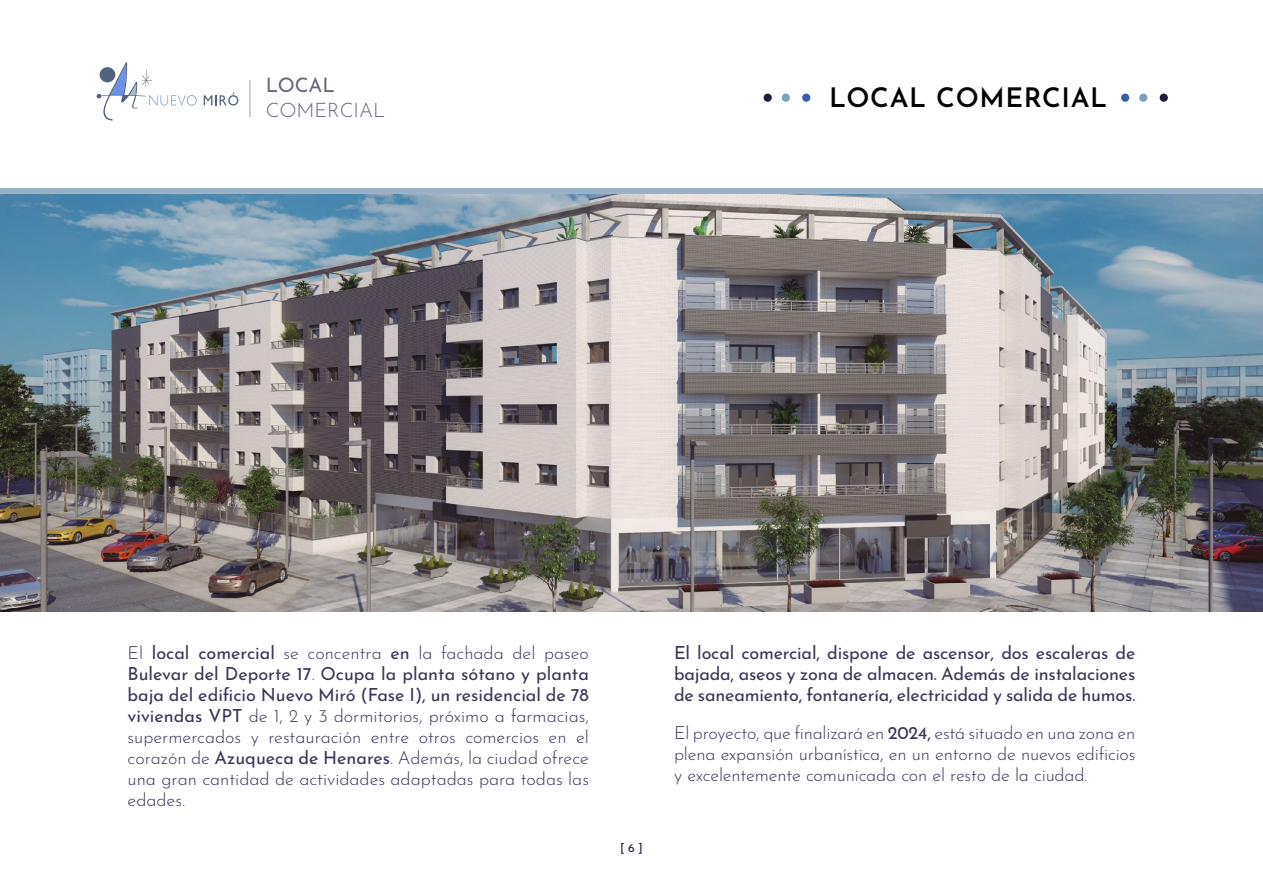
<style>
.page{position:relative;width:1263px;height:893px;background:#fff}
.page>*{position:absolute;margin:0;border:0;box-sizing:border-box;transform-origin:0 0}
.t1{font:600 27px "Josefin Sans";letter-spacing:.025em;color:#000}
.t2{font:300 19.95px "Josefin Sans";color:#1e1d3c}
.t3{font:19.95px "Josefin Sans";color:#1e1d3c}
.t4{font:300 18px/21px "Josefin Sans";letter-spacing:-.005em;color:#3c3555;text-align:justify}
.t5{font:18px/21px "Josefin Sans";letter-spacing:-.01em;color:#3c3555;text-align:justify}
.t6{font:12px "Josefin Sans";color:#1e1d3c}
.s1{font-weight:400}
</style>
<div class="page">
<hr style="left:250px;top:80px;width:1px;height:37px;background:#9d9d9c">
<svg style="left:96px;top:62px;width:101px;height:59px"></svg>
<svg style="left:204px;top:92px;width:34px;height:14px"></svg>
<div style="left:0;top:188px;width:1263px;height:6px;background:#9ab1c6"></div>
<img style="left:0;top:194px;width:1263px;height:418px">
<div style="left:802px;top:94px;width:8px;height:8px;background:#395da8;border-radius:50%"></div>
<div style="left:782px;top:94px;width:8px;height:8px;background:#7ea0b8;border-radius:50%"></div>
<div style="left:764px;top:94px;width:8px;height:8px;background:#1e1d3c;border-radius:50%"></div>
<div style="left:1160px;top:94px;width:8px;height:8px;background:#1e1d3c;border-radius:50%"></div>
<div style="left:1139px;top:94px;width:8px;height:8px;background:#7ea0b8;border-radius:50%"></div>
<div style="left:1121px;top:94px;width:8px;height:8px;background:#395da8;border-radius:50%"></div>
<p class="t3" style="left:266px;top:70px;width:71px">LOCAL</p>
<p class="t2" style="left:266px;top:95px;width:121px">COMERCIAL</p>
<h1 class="t1" style="left:829px;top:78px;width:280px">LOCAL COMERCIAL</h1>
<p class="t4" style="left:128px;top:641px;width:463px">El <span class="s1">local comercial</span> se concentra <span class="s1">en</span> la fachada del paseo <span class="s1">Bulevar del Deporte 17</span>. <span class="s1">Ocupa la planta sótano y planta baja del edificio Nuevo Miró (Fase I), un residencial de 78 viviendas VPT</span> de 1, 2 y 3 dormitorios, próximo a farmacias, supermercados y restauración entre otros comercios en el corazón de <span class="s1">Azuqueca de Henares</span>. Además, la ciudad ofrece una gran cantidad de actividades adaptadas para todas las edades.</p>
<p class="t5" style="left:674px;top:641px;width:463px">El local comercial, dispone de ascensor, dos escaleras de bajada, aseos y zona de almacen. Además de instalaciones de saneamiento, fontanería, electricidad y salida de humos.</p>
<p class="t4" style="left:674px;top:721px;width:463px">El proyecto, que finalizará en <span class="s1">2024,</span> está situado en una zona en plena expansión urbanística, en un entorno de nuevos edificios y excelentemente comunicada con el resto de la ciudad.</p>
<p class="t6" style="left:620px;top:839px;width:24px">[ 6 ]</p>
</div>
